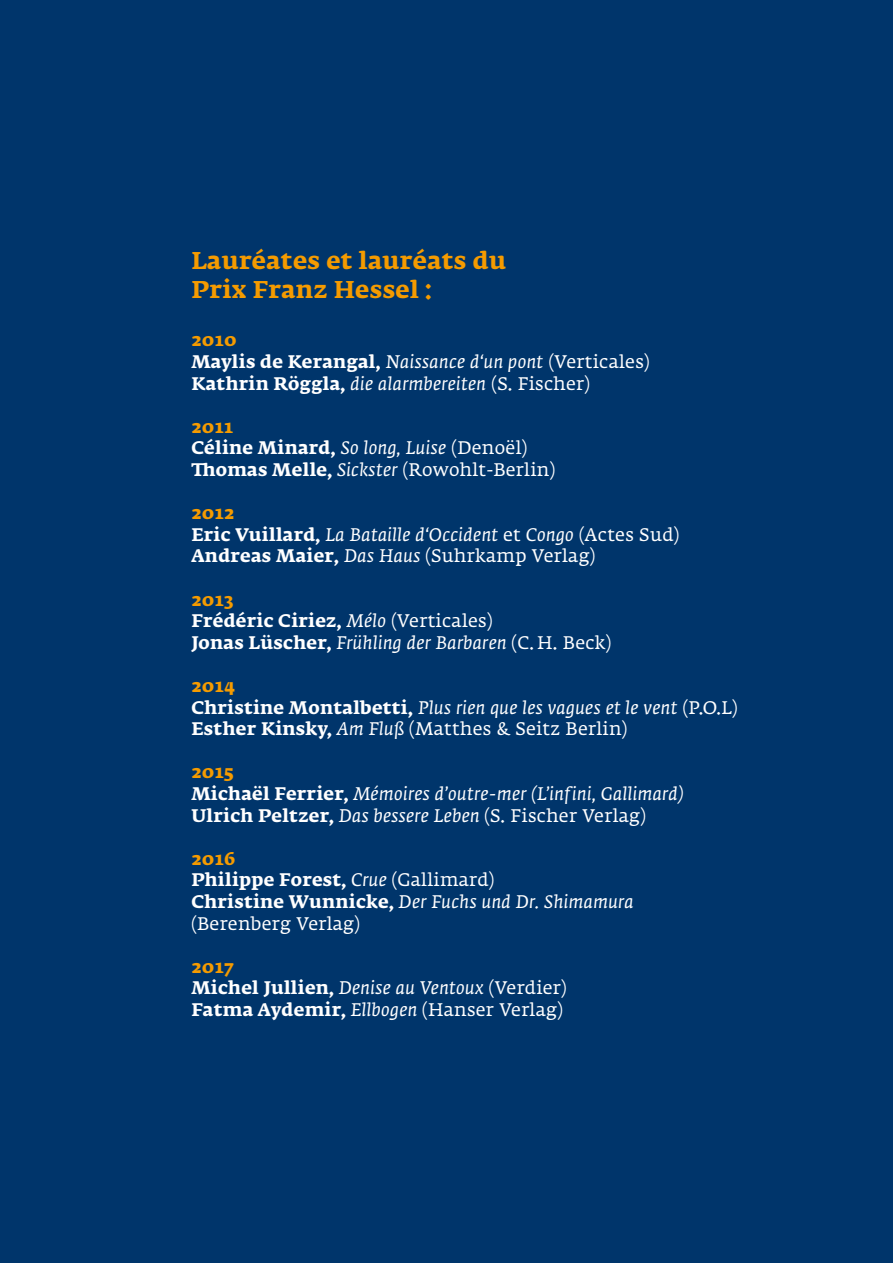
<style>
.page{position:relative;width:893px;height:1263px;background:#00356b}
.page>*{position:absolute;margin:0;border:0;box-sizing:border-box;transform-origin:0 0}
.t1{font:700 24px/28.8px "Fedra Serif A Std";letter-spacing:.02em;color:#f59b00}
.t2{font:700 18px/21.6px "Fedra Serif A Std";letter-spacing:.02em;color:#fff}
.t3{font:italic 18px/21.6px "Fedra Serif A Std";letter-spacing:.02em;color:#fff}
.s1{font-weight:700;font-style:normal;color:#f59b00}
.s2{font-weight:700;font-style:normal}
.s3{font-style:normal}
.s4{color:#f59b00}
.s5{font-weight:400;font-style:italic}
.s6{font-weight:400}
</style>
<div class="page">
<h1 class="t1" style="left:191px;top:248px;width:316px">Lauréates et lauréats du<br>Prix Franz Hessel :</h1>
<p class="t3" style="left:191px;top:329px;width:460px"><span class="s1">2010<br></span><span class="s2">Maylis de Kerangal,</span> Naissance d‘un pont <span class="s3">(Verticales)<br></span><span class="s2">Kathrin Röggla,</span> die alarmbereiten <span class="s3">(S. Fischer)</span></p>
<p class="t2" style="left:191px;top:417px;width:365px"><span class="s4">2011<br></span>Céline Minard, <span class="s5">So long, Luise</span> <span class="s6">(Denoël)<br></span>Thomas Melle, <span class="s5">Sickster</span> <span class="s6">(Rowohlt-Berlin)</span></p>
<p class="t3" style="left:191px;top:502px;width:489px"><span class="s1">2012<br></span><span class="s2">Eric Vuillard,</span> La Bataille d‘Occident <span class="s3">et</span> Congo <span class="s3">(Actes Sud)<br></span><span class="s2">Andreas Maier,</span> Das Haus <span class="s3">(Suhrkamp Verlag)</span></p>
<p class="t2" style="left:191px;top:590px;width:421px"><span class="s4">2013<br></span>Frédéric Ciriez, <span class="s5">Mélo</span> <span class="s6">(Verticales)<br></span>Jonas Lüscher, <span class="s5">Frühling der Barbaren</span> <span class="s6">(C. H. Beck)</span></p>
<p class="t2" style="left:191px;top:676px;width:548px"><span class="s4">2014<br></span>Christine Montalbetti, <span class="s5">Plus rien que les vagues et le vent</span> <span class="s6">(P.O.L)<br></span>Esther Kinsky, <span class="s5">Am Fluß</span> <span class="s6">(Matthes &amp; Seitz Berlin)</span></p>
<p class="t3" style="left:191px;top:761px;width:494px"><span class="s1">2015<br></span><span class="s2">Michaël Ferrier,</span> Mémoires d’outre-mer (L’infini, Gallimard)<br><span class="s2">Ulrich Peltzer,</span> Das bessere Leben <span class="s3">(S. Fischer Verlag)</span></p>
<p class="t2" style="left:191px;top:849px;width:444px"><span class="s4">2016<br></span>Philippe Forest, <span class="s5">Crue</span> <span class="s6">(Gallimard)<br></span>Christine Wunnicke, <span class="s5">Der Fuchs und Dr. Shimamura </span><span class="s6">(Berenberg Verlag)</span></p>
<p class="t2" style="left:191px;top:957px;width:377px"><span class="s4">2017<br></span>Michel Jullien, <span class="s5">Denise au Ventoux</span> <span class="s6">(Verdier)<br></span>Fatma Aydemir, <span class="s5">Ellbogen</span> <span class="s6">(Hanser Verlag)</span></p>
</div>
